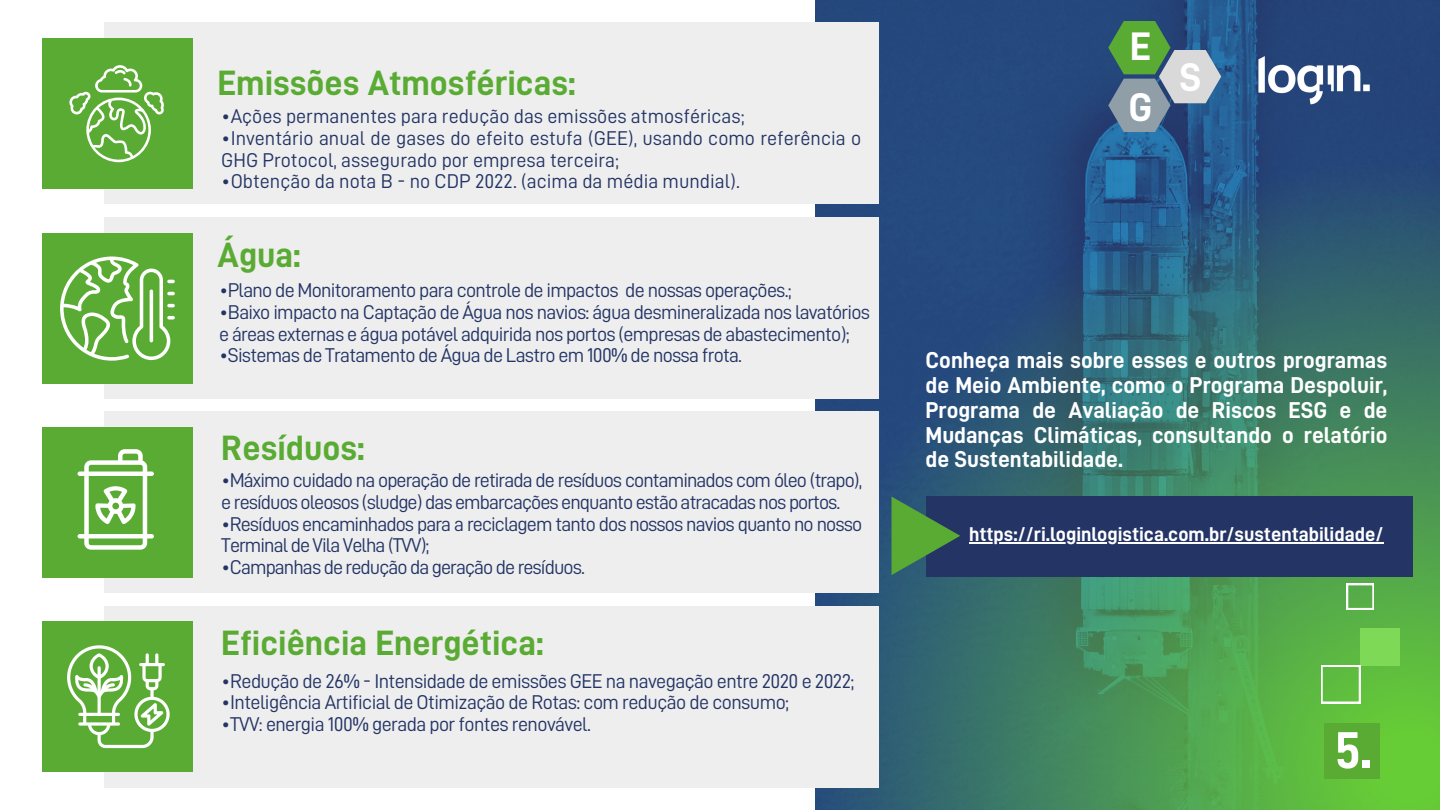
<style>
.page{position:relative;width:1440px;height:810px;background:#fff}
.page>*{position:absolute;margin:0;border:0;box-sizing:border-box;transform-origin:0 0}
.t1{font:52px "D DIN Bold";color:#fff}
.t2{font:40px "D DIN Bold";color:#fff}
.t3{font:35.3px "D DIN Bold";color:#5aab33}
.t4{font:23px/24.8px "D DIN Bold";color:#fff;text-align:justify}
.t5{font:20px/21.8px "D DIN";letter-spacing:-.035em;color:#233465}
.t6{font:20px/21.8px "D DIN";color:#233465}
.t7{font:20px "D DIN Bold";color:#fff}
</style>
<div class="page">
<div style="left:816px;top:0;width:624px;height:105px;background:#25487d"></div>
<svg style="left:815px;top:105px;width:625px;height:705px;background:#38736c"></svg>
<div style="left:1360px;top:628px;width:39px;height:38px;background:#7ed957"></div>
<svg style="left:1321px;top:666px;width:39px;height:37px"></svg>
<svg style="left:1347px;top:584px;width:27px;height:25px"></svg>
<div style="left:1324px;top:724px;width:55px;height:55px;background:#5aab33"></div>
<div style="left:104px;top:606px;width:775px;height:182px;background:#eee"></div>
<div style="left:104px;top:411px;width:775px;height:182px;background:#eee"></div>
<div style="left:104px;top:217px;width:775px;height:182px;background:#eee"></div>
<div style="left:104px;top:22px;width:775px;height:182px;background:#eee"></div>
<div style="left:42px;top:233px;width:150px;height:151px;background:#5aab33"></div>
<div style="left:42px;top:38px;width:150px;height:150px;background:#5aab33"></div>
<div style="left:42px;top:427px;width:150px;height:150px;background:#5aab33"></div>
<div style="left:42px;top:622px;width:150px;height:150px;background:#5aab33"></div>
<svg style="left:69px;top:65px;width:95px;height:98px"></svg>
<svg style="left:67px;top:645px;width:103px;height:103px"></svg>
<svg style="left:60px;top:257px;width:115px;height:104px"></svg>
<svg style="left:78px;top:449px;width:76px;height:101px"></svg>
<img style="left:1227px;top:20px;width:174px;height:122px">
<svg style="left:1108px;top:21px;width:113px;height:111px;background:#688d8c"></svg>
<div style="left:926px;top:497px;width:486px;height:80px;background:#233465"></div>
<svg style="left:892px;top:497px;width:68px;height:78px"></svg>
<hr style="left:969px;top:542px;width:414px;height:2px;background:#fff">
<p class="t3" style="left:217px;top:65px;width:360px">Emissões Atmosféricas:</p>
<p class="t6" style="left:221px;top:105px;width:525px">•Ações permanentes para redução das emissões atmosféricas;</p>
<p class="t6" style="left:221px;top:127px;width:641px">•Inventário anual de gases do efeito estufa (GEE), usando como referência o<br>GHG Protocol, assegurado por empresa terceira;</p>
<p class="t6" style="left:221px;top:171px;width:520px">•Obtenção da nota B - no CDP 2022. (acima da média mundial).</p>
<p class="t3" style="left:218px;top:237px;width:85px">Água:</p>
<p class="t5" style="left:219px;top:280px;width:574px">•Plano de Monitoramento para controle de impactos de nossas operações.;</p>
<p class="t5" style="left:219px;top:301px;width:652px">•Baixo impacto na Captação de Água nos navios: água desmineralizada nos lavatórios e áreas externas e água potável adquirida nos portos (empresas de abastecimento);</p>
<p class="t5" style="left:219px;top:345px;width:525px">•Sistemas de Tratamento de Água de Lastro em 100% de nossa frota.</p>
<p class="t3" style="left:221px;top:430px;width:145px">Resíduos:</p>
<p class="t5" style="left:221px;top:470px;width:642px">•Máximo cuidado na operação de retirada de resíduos contaminados com óleo (trapo), e resíduos oleosos (sludge) das embarcações enquanto estão atracadas nos portos.</p>
<p class="t5" style="left:221px;top:513px;width:642px">•Resíduos encaminhados para a reciclagem tanto dos nossos navios quanto no nosso<br>Terminal de Vila Velha (TVV);</p>
<p class="t5" style="left:221px;top:557px;width:365px">•Campanhas de redução da geração de resíduos.</p>
<p class="t3" style="left:221px;top:626px;width:324px">Eficiência Energética:</p>
<p class="t5" style="left:221px;top:670px;width:635px">•Redução de 26% - Intensidade de emissões GEE na navegação entre 2020 e 2022;</p>
<p class="t5" style="left:221px;top:692px;width:569px">•Inteligência Artificial de Otimização de Rotas: com redução de consumo;</p>
<p class="t5" style="left:221px;top:714px;width:371px">•TVV: energia 100% gerada por fontes renovável.</p>
<p class="t2" style="left:1130px;top:27px;width:23px">E</p>
<p class="t2" style="left:1129px;top:88px;width:25px">G</p>
<p class="t2" style="left:1179px;top:58px;width:23px">S</p>
<p class="t4" style="left:926px;top:348px;width:463px">Conheça mais sobre esses e outros programas de Meio Ambiente, como o Programa Despoluir, Programa de Avaliação de Riscos ESG e de Mudanças Climáticas, consultando o relatório de Sustentabilidade.</p>
<p class="t7" style="left:969px;top:524px;width:416px">https://ri.loginlogistica.com.br/sustentabilidade/</p>
<p class="t1" style="left:1335px;top:725px;width:39px">5.</p>
</div>
